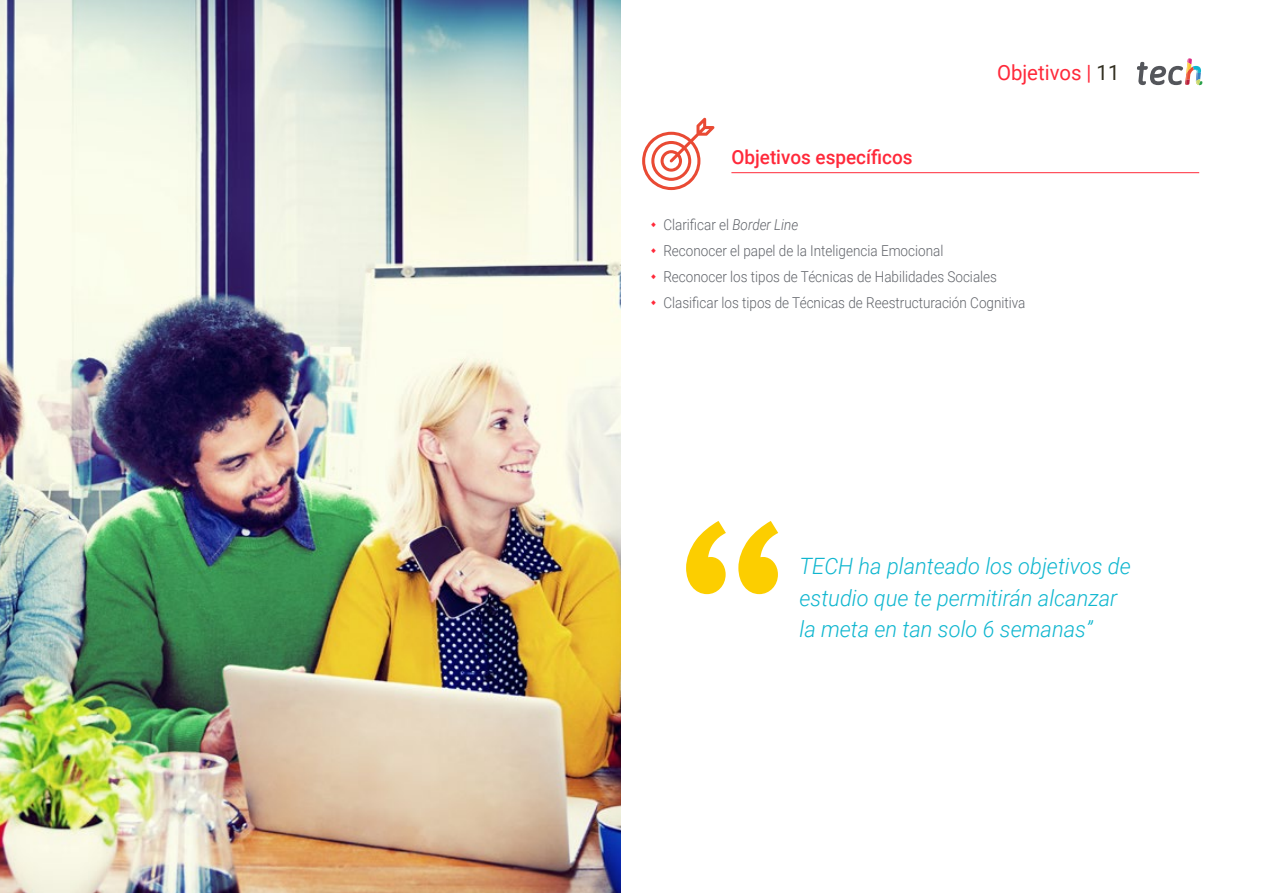
<style>
.page{position:relative;width:1263px;height:893px;background:#fff}
.page>*{position:absolute;margin:0;border:0;box-sizing:border-box;transform-origin:0 0}
.t1{font:italic 300 22.5px/31.5px "Roboto";color:#0fb6cf}
.t2{font:21px "Roboto";color:#ff293a}
.t3{font:500 19.5px "Roboto";color:#ff293a}
.t4{font:300 15px/26px "Roboto";color:#61646a;scale:.9 1}
.s1{color:#312e20}
.s2{font-style:italic}
</style>
<div class="page">
<hr style="left:731px;top:172px;width:468px;height:1px;background:#ff293a">
<svg style="left:642px;top:118px;width:72px;height:72px"></svg>
<img style="left:0;top:0;width:621px;height:893px">
<svg style="left:686px;top:521px;width:92px;height:73px"></svg>
<svg style="left:1137px;top:58px;width:65px;height:28px"></svg>
<h3 class="t3" style="left:731px;top:144px;width:183px">Objetivos específicos</h3>
<h2 class="t2" style="left:997px;top:57px;width:124px">Objetivos | <span class="s1">11</span></h2>
<p class="t4" style="left:663px;top:211px;width:404px">Clarificar el <span class="s2">Border Line<br></span>Reconocer el papel de la Inteligencia Emocional<br>Reconocer los tipos de Técnicas de Habilidades Sociales Clasificar los tipos de Técnicas de Reestructuración Cognitiva</p>
<h1 class="t1" style="left:799px;top:550px;width:333px">TECH ha planteado los objetivos de estudio que te permitirán alcanzar la meta en tan solo 6 semanas”</h1>
</div>
